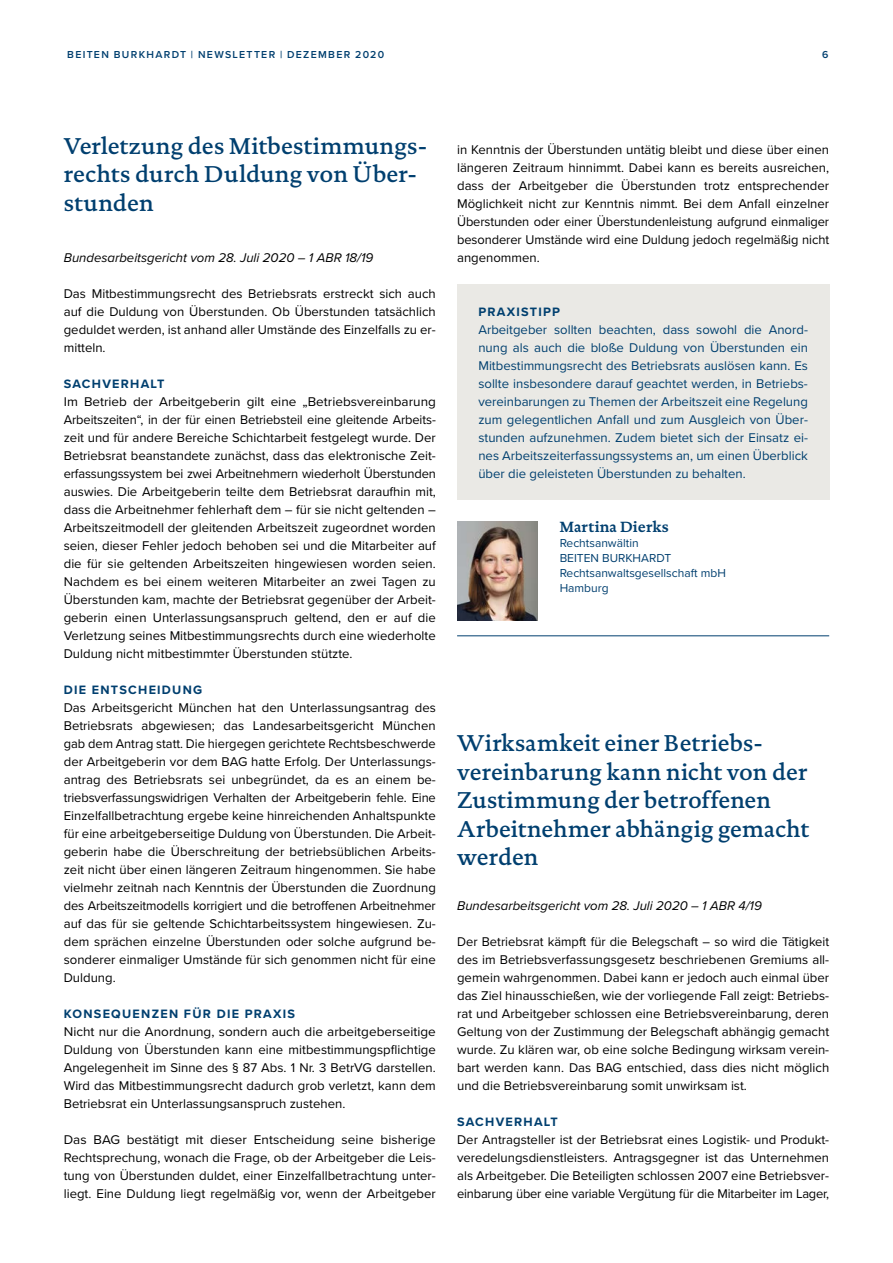
<style>
.page{position:relative;width:893px;height:1263px;background:#fff}
.page>*{position:absolute;margin:0;border:0;box-sizing:border-box;transform-origin:0 0}
.t1{font:500 23.25px/28.5px "DTL Documenta TOT";letter-spacing:.005em;color:#003f6f}
.t2{font:700 15px "DTL Documenta TOT";color:#003f6f}
.t3{font:13.2px/18px "Proxima Nova";color:#000;text-align:justify}
.t4{font:13.2px/18px "Proxima Nova";color:#003f6f;text-align:justify}
.t5{font:italic 13.2px "Proxima Nova";color:#000}
.t6{font:700 12.6px "Proxima Nova";letter-spacing:.1em;color:#003f6f}
.t7{font:12px/15px "Proxima Nova";color:#003f6f}
.t8{font:600 10.5px "Proxima Nova";letter-spacing:.125em;color:#003f6f}
</style>
<div class="page">
<div style="left:457px;top:284px;width:372px;height:216px;background:#eae9e5"></div>
<img style="left:457px;top:522px;width:81px;height:99px">
<hr style="left:457px;top:635px;width:372px;height:1px;background:#003f6f">
<p class="t8" style="left:67px;top:47px;width:318px">BEITEN BURKHARDT | NEWSLETTER | DEZEMBER 2020</p>
<p class="t8" style="left:822px;top:47px;width:8px">6</p>
<h1 class="t1" style="left:64px;top:131px;width:365px">Verletzung des Mitbestimmungs&shy;rechts durch Duldung von Über&shy;stunden</h1>
<p class="t5" style="left:64px;top:248px;width:311px">Bundesarbeitsgericht vom 28. Juli 2020 – 1 ABR 18/19</p>
<p class="t3" style="left:64px;top:284px;width:374px">Das Mitbestimmungsrecht des Betriebsrats erstreckt sich auch auf die Duldung von Überstunden. Ob Überstunden tatsächlich geduldet werden, ist anhand aller Umstände des Einzelfalls zu er&shy;mitteln.</p>
<p class="t6" style="left:64px;top:374px;width:102px">SACHVERHALT</p>
<p class="t3" style="left:64px;top:392px;width:374px">Im Betrieb der Arbeitgeberin gilt eine „Betriebsvereinbarung Arbeitszeiten“, in der für einen Betriebsteil eine gleitende Arbeits&shy;zeit und für andere Bereiche Schichtarbeit festgelegt wurde. Der Betriebsrat beanstandete zunächst, dass das elektronische Zeit&shy;erfassungssystem bei zwei Arbeitnehmern wiederholt Überstunden auswies. Die Arbeitgeberin teilte dem Betriebsrat daraufhin mit, dass die Arbeitnehmer fehlerhaft dem – für sie nicht geltenden – Arbeitszeitmodell der gleitenden Arbeitszeit zugeordnet worden seien, dieser Fehler jedoch behoben sei und die Mitarbeiter auf die für sie geltenden Arbeitszeiten hingewiesen worden seien.<br>Nachdem es bei einem weiteren Mitarbeiter an zwei Tagen zu Überstunden kam, machte der Betriebsrat gegenüber der Arbeit&shy;geberin einen Unterlassungsanspruch geltend, den er auf die Verletzung seines Mitbestimmungsrechts durch eine wiederholte Duldung nicht mitbestimmter Überstunden stützte.</p>
<p class="t6" style="left:64px;top:680px;width:140px">DIE ENTSCHEIDUNG</p>
<p class="t3" style="left:64px;top:698px;width:374px">Das Arbeitsgericht München hat den Unterlassungsantrag des Betriebsrats abgewiesen; das Landesarbeitsgericht München gab dem Antrag statt. Die hiergegen gerichtete Rechtsbeschwerde der Arbeitgeberin vor dem BAG hatte Erfolg. Der Unterlassungs&shy;antrag des Betriebsrats sei unbegründet, da es an einem be&shy;triebsverfassungswidrigen Verhalten der Arbeitgeberin fehle. Eine Einzelfallbetrachtung ergebe keine hinreichenden Anhaltspunkte für eine arbeitgeberseitige Duldung von Überstunden. Die Arbeit&shy;geberin habe die Überschreitung der betriebsüblichen Arbeits&shy;zeit nicht über einen längeren Zeitraum hingenommen. Sie habe vielmehr zeitnah nach Kenntnis der Überstunden die Zuordnung des Arbeitszeitmodells korrigiert und die betroffenen Arbeitnehmer auf das für sie geltende Schichtarbeitssystem hingewiesen. Zu&shy;dem sprächen einzelne Überstunden oder solche aufgrund be&shy;sonderer einmaliger Umstände für sich genommen nicht für eine Duldung.</p>
<p class="t6" style="left:64px;top:1004px;width:233px">KONSEQUENZEN FÜR DIE PRAXIS</p>
<p class="t3" style="left:64px;top:1022px;width:374px">Nicht nur die Anordnung, sondern auch die arbeitgeberseitige Duldung von Überstunden kann eine mitbestimmungspflichtige Angelegenheit im Sinne des § 87 Abs. 1 Nr. 3 BetrVG darstellen.<br>Wird das Mitbestimmungsrecht dadurch grob verletzt, kann dem Betriebsrat ein Unterlassungsanspruch zustehen.</p>
<p class="t3" style="left:64px;top:1130px;width:374px">Das BAG bestätigt mit dieser Entscheidung seine bisherige Rechtsprechung, wonach die Frage, ob der Arbeitgeber die Leis&shy;tung von Überstunden duldet, einer Einzelfallbetrachtung unter&shy;liegt. Eine Duldung liegt regelmäßig vor, wenn der Arbeitgeber</p>
<p class="t3" style="left:457px;top:140px;width:374px">in Kenntnis der Überstunden untätig bleibt und diese über einen längeren Zeitraum hinnimmt. Dabei kann es bereits ausreichen, dass der Arbeitgeber die Überstunden trotz entsprechender Möglichkeit nicht zur Kenntnis nimmt. Bei dem Anfall einzelner Überstunden oder einer Überstundenleistung aufgrund einmaliger besonderer Umstände wird eine Duldung jedoch regelmäßig nicht angenommen.</p>
<p class="t6" style="left:478px;top:302px;width:83px">PRAXISTIPP</p>
<p class="t4" style="left:478px;top:320px;width:331px">Arbeitgeber sollten beachten, dass sowohl die Anord&shy;nung als auch die bloße Duldung von Überstunden ein Mitbestimmungsrecht des Betriebsrats auslösen kann. Es sollte insbesondere darauf geachtet werden, in Betriebs&shy;vereinbarungen zu Themen der Arbeitszeit eine Regelung zum gelegentlichen Anfall und zum Ausgleich von Über&shy;stunden aufzunehmen. Zudem bietet sich der Einsatz ei&shy;nes Arbeitszeiterfassungssystems an, um einen Überblick über die geleisteten Überstunden zu behalten.</p>
<p class="t2" style="left:560px;top:517px;width:110px">Martina Dierks</p>
<p class="t7" style="left:560px;top:535px;width:168px">Rechtsanwältin<br>BEITEN BURKHARDT<br>Rechtsanwaltsgesellschaft mbH<br>Hamburg</p>
<h1 class="t1" style="left:457px;top:729px;width:353px">Wirksamkeit einer Betriebs&shy;vereinbarung kann nicht von der<br>Zustimmung der betroffenen<br>Arbeitnehmer abhängig gemacht werden</h1>
<p class="t5" style="left:457px;top:896px;width:306px">Bundesarbeitsgericht vom 28. Juli 2020 – 1 ABR 4/19</p>
<p class="t3" style="left:457px;top:932px;width:374px">Der Betriebsrat kämpft für die Belegschaft – so wird die Tätigkeit des im Betriebsverfassungsgesetz beschriebenen Gremiums all&shy;gemein wahrgenommen. Dabei kann er jedoch auch einmal über das Ziel hinausschießen, wie der vorliegende Fall zeigt: Betriebs&shy;rat und Arbeitgeber schlossen eine Betriebsvereinbarung, deren Geltung von der Zustimmung der Belegschaft abhängig gemacht wurde. Zu klären war, ob eine solche Bedingung wirksam verein&shy;bart werden kann. Das BAG entschied, dass dies nicht möglich und die Betriebsvereinbarung somit unwirksam ist.</p>
<p class="t6" style="left:457px;top:1112px;width:102px">SACHVERHALT</p>
<p class="t3" style="left:457px;top:1130px;width:374px">Der Antragsteller ist der Betriebsrat eines Logistik- und Produkt&shy;veredelungsdienstleisters. Antragsgegner ist das Unternehmen als Arbeitgeber. Die Beteiligten schlossen 2007 eine Betriebsver&shy;einbarung über eine variable Vergütung für die Mitarbeiter im Lager,</p>
</div>
